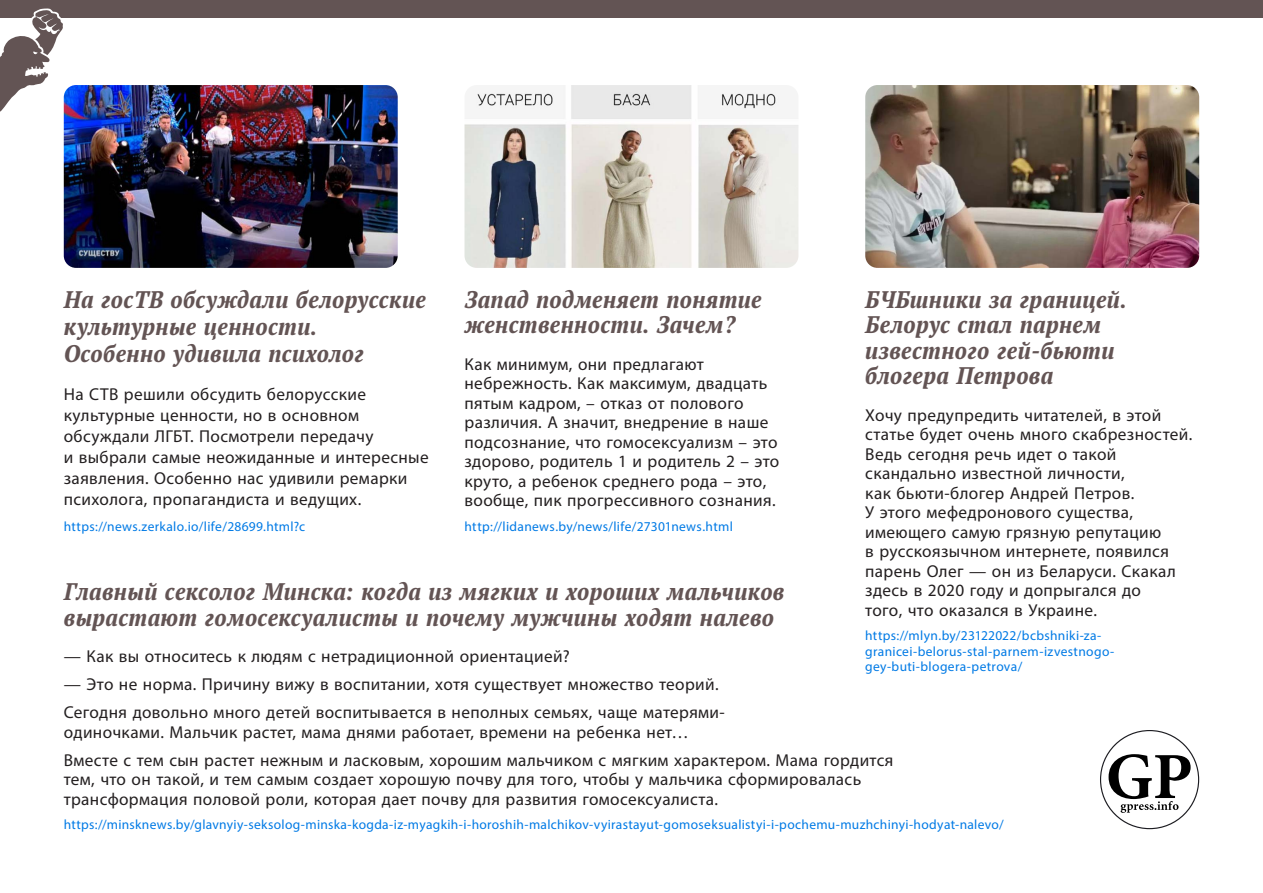
<style>
.page{position:relative;width:1263px;height:893px;background:#fff}
.page>*{position:absolute;margin:0;border:0;box-sizing:border-box;transform-origin:0 0}
.t1{font:italic 700 condensed 24px/25.5px "PT Serif Pro";letter-spacing:.025em;color:#635454}
.t2{font:17.25px/19.5px "Myriad Pro";letter-spacing:.02em;color:#231f20}
.t3{font:13.5px/15.8px "Myriad Pro";letter-spacing:.025em;color:#007ae5}
</style>
<div class="page">
<div style="left:0;top:0;width:1263px;height:17px;background:#635454"></div>
<svg style="left:0;top:8px;width:64px;height:104px"></svg>
<img style="left:64px;top:85px;width:334px;height:183px">
<img style="left:464px;top:85px;width:334px;height:183px">
<img style="left:865px;top:85px;width:334px;height:183px">
<svg style="left:1100px;top:730px;width:99px;height:99px"></svg>
<h1 class="t1" style="left:64px;top:285px;width:363px;line-height:27px">На госТВ обсуждали белорусские культурные ценности.<br>Особенно удивила психолог</h1>
<p class="t2" style="left:64px;top:383px;width:366px;line-height:21px">На СТВ решили обсудить белорусские культурные ценности, но в основном обсуждали ЛГБТ. Посмотрели передачу<br>и выбрали самые неожиданные и интересные заявления. Особенно нас удивили ремарки психолога, пропагандиста и ведущих.</p>
<p class="t3" style="left:64px;top:518px;width:243px">https://news.zerkalo.io/life/28699.html?c</p>
<h1 class="t1" style="left:464px;top:286px;width:298px">Запад подменяет понятие женственности. Зачем?</h1>
<p class="t2" style="left:464px;top:354px;width:316px">Как минимум, они предлагают небрежность. Как максимум, двадцать пятым кадром, – отказ от полового различия. А значит, внедрение в наше подсознание, что гомосексуализм – это здорово, родитель 1 и родитель 2 – это круто, а ребенок среднего рода – это, вообще, пик прогрессивного сознания.</p>
<p class="t3" style="left:464px;top:518px;width:270px">http://lidanews.by/news/life/27301news.html</p>
<h1 class="t1" style="left:865px;top:286px;width:263px">БЧБшники за границей.<br>Белорус стал парнем известного гей-бьюти блогера Петрова</h1>
<p class="t2" style="left:865px;top:405px;width:329px">Хочу предупредить читателей, в этой статье будет очень много скабрезностей.<br>Ведь сегодня речь идет о такой скандально известной личности,<br>как бьюти-блогер Андрей Петров.<br>У этого мефедронового существа, имеющего самую грязную репутацию<br>в русскоязычном интернете, появился парень Олег — он из Беларуси. Скакал здесь в 2020 году и допрыгался до<br>того, что оказался в Украине.</p>
<p class="t3" style="left:865px;top:627px;width:251px">https://mlyn.by/23122022/bcbshniki-za&shy;granicei-belorus-stal-parnem-izvestnogo&shy;gey-buti-blogera-petrova/</p>
<h1 class="t1" style="left:64px;top:579px;width:722px">Главный сексолог Минска: когда из мягких и хороших мальчиков вырастают гомосексуалисты и почему мужчины ходят налево</h1>
<p class="t2" style="left:64px;top:647px;width:508px">— Как вы относитесь к людям с нетрадиционной ориентацией?</p>
<p class="t2" style="left:64px;top:670px;width:663px;line-height:28px">— Это не норма. Причину вижу в воспитании, хотя существует множество теорий.<br>Сегодня довольно много детей воспитывается в неполных семьях, чаще матерями-</p>
<p class="t2" style="left:64px;top:718px;width:831px;line-height:28px">одиночками. Мальчик растет, мама днями работает, времени на ребенка нет…<br>Вместе с тем сын растет нежным и ласковым, хорошим мальчиком с мягким характером. Мама гордится</p>
<p class="t2" style="left:64px;top:770px;width:799px">тем, что он такой, и тем самым создает хорошую почву для того, чтобы у мальчика сформировалась трансформация половой роли, которая дает почву для развития гомосексуалиста.</p>
<p class="t3" style="left:64px;top:817px;width:941px">https://minsknews.by/glavnyiy-seksolog-minska-kogda-iz-myagkih-i-horoshih-malchikov-vyirastayut-gomoseksualistyi-i-pochemu-muzhchinyi-hodyat-nalevo/</p>
</div>
